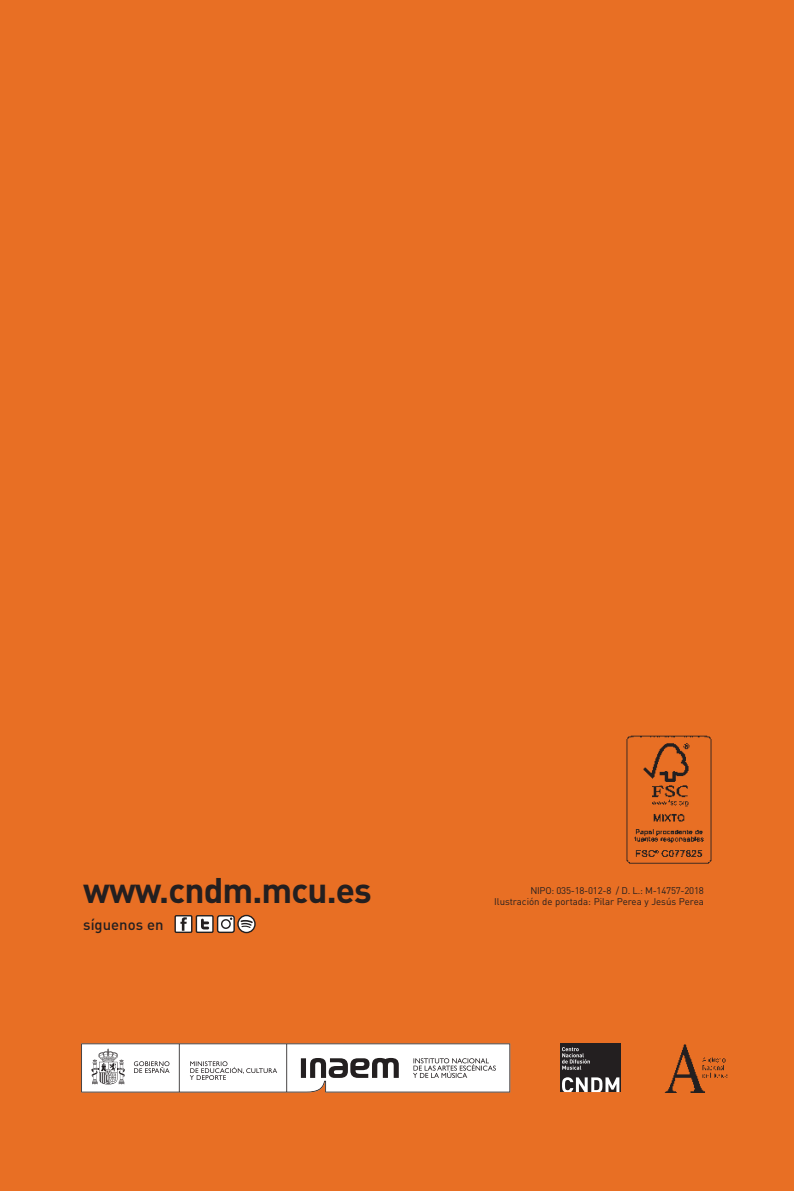
<style>
.page{position:relative;width:794px;height:1191px;background:#e86f24}
.page>*{position:absolute;margin:0;border:0;box-sizing:border-box;transform-origin:0 0}
.t1{font:700 35.18px "DIN";letter-spacing:-.025em;color:#231f20}
.t2{font:500 14.88px "DIN";color:#231f20}
.t3{font:9.62px/11.5px "DIN";color:#231f20;text-align:right}
</style>
<div class="page">
<div style="left:196px;top:915px;width:17px;height:17px;background:#fff"></div>
<div style="left:196px;top:915px;width:18px;height:18px;border:1px solid #231f20"></div>
<svg style="left:201px;top:918px;width:8px;height:11px"></svg>
<div style="left:175px;top:915px;width:17px;height:17px;background:#fff"></div>
<div style="left:174px;top:915px;width:18px;height:18px;border:1px solid #231f20"></div>
<svg style="left:180px;top:917px;width:7px;height:13px"></svg>
<svg style="left:238px;top:915px;width:17px;height:17px"></svg>
<svg style="left:241px;top:920px;width:12px;height:8px"></svg>
<div style="left:237px;top:914px;width:19px;height:19px;border:1px solid #231f20;border-radius:50%"></div>
<svg style="left:216px;top:915px;width:19px;height:18px"></svg>
<img style="left:664px;top:1044px;width:64px;height:49px">
<svg style="left:81px;top:1043px;width:429px;height:49px;background:#e0dfdf"></svg>
<div style="left:560px;top:1043px;width:61px;height:49px;background:#231f20"></div>
<svg style="left:562px;top:1047px;width:28px;height:22px"></svg>
<svg style="left:562px;top:1077px;width:57px;height:15px"></svg>
<img style="left:626px;top:735px;width:86px;height:129px">
<h1 class="t1" style="left:83px;top:867px;width:290px">www.cndm.mcu.es</h1>
<h2 class="t2" style="left:83px;top:915px;width:82px">síguenos en</h2>
<p class="t3" style="left:494px;top:884px;width:211px">NI PO: 035-18-012-8 / D. L.: M-14757-2018<br>I lustración de portada: Pilar Perea y Jesús Perea</p>
</div>
